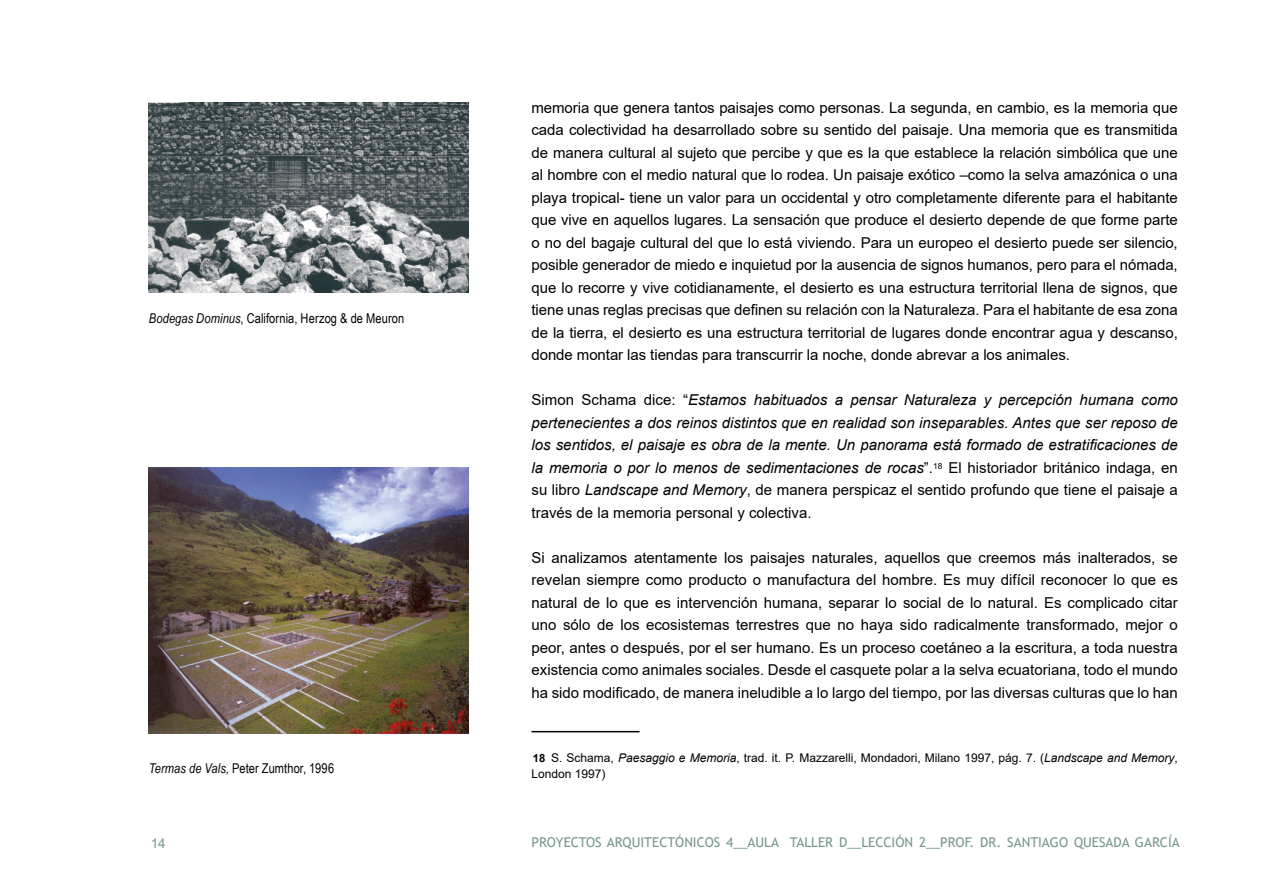
<style>
.page{position:relative;width:1263px;height:893px;background:#fff}
.page>*{position:absolute;margin:0;border:0;box-sizing:border-box;transform-origin:0 0}
.t1{font:15px/22.5px "Arial";letter-spacing:-.005em;color:#000;text-align:justify}
.t2{font:italic 15px/22.5px "Arial";color:#000;text-align:justify}
.t3{font:13.5px "Trebuchet MS";color:#78988b}
.t4{font:13.5px "Arial Narrow";letter-spacing:.005em;color:#000}
.t5{font:13.5px "Arial";color:#79998d}
.t6{font:12px/15.8px "Arial";color:#000}
.s1{font-style:italic}
.s2{font-style:normal}
.s3{font-weight:700;font-size:11.25px}
</style>
<div class="page">
<hr style="left:531px;top:731px;width:108px;height:1px;background:#000">
<img style="left:149px;top:102px;width:319px;height:191px">
<img style="left:149px;top:467px;width:319px;height:266px">
<p class="t4" style="left:149px;top:308px;width:257px"><span class="s1">Bodegas Dominus</span>, California, Herzog &amp; de Meuron</p>
<p class="t4" style="left:149px;top:758px;width:187px"><span class="s1">Termas de Vals,</span> Peter Zumthor, 1996</p>
<p class="t1" style="left:531px;top:96px;width:648px">memoria que genera tantos paisajes como personas. La segunda, en cambio, es la memoria que cada colectividad ha desarrollado sobre su sentido del paisaje. Una memoria que es transmitida de manera cultural al sujeto que percibe y que es la que establece la relación simbólica que une al hombre con el medio natural que lo rodea. Un paisaje exótico –como la selva amazónica o una playa tropical- tiene un valor para un occidental y otro completamente diferente para el habitante que vive en aquellos lugares. La sensación que produce el desierto depende de que forme parte o no del bagaje cultural del que lo está viviendo. Para un europeo el desierto puede ser silencio, posible generador de miedo e inquietud por la ausencia de signos humanos, pero para el nómada, que lo recorre y vive cotidianamente, el desierto es una estructura territorial llena de signos, que tiene unas reglas precisas que definen su relación con la Naturaleza. Para el habitante de esa zona de la tierra, el desierto es una estructura territorial de lugares donde encontrar agua y descanso, donde montar las tiendas para transcurrir la noche, donde abrevar a los animales.</p>
<p class="t2" style="left:531px;top:389px;width:648px"><span class="s2">Simon Schama dice: “</span>Estamos habituados a pensar Naturaleza y percepción humana como pertenecientes a dos reinos distintos que en realidad son inseparables. Antes que ser reposo de los sentidos, el paisaje es obra de la mente. Un panorama está formado de estratificaciones de la memoria o por lo menos de sedimentaciones de rocas<span class="s2">”.</span><sup>18</sup> <span class="s2">El historiador británico indaga, en su libro</span> Landscape and Memory<span class="s2">, de manera perspicaz el sentido profundo que tiene el paisaje a través de la memoria personal y colectiva.</span></p>
<p class="t1" style="left:531px;top:546px;width:648px">Si analizamos atentamente los paisajes naturales, aquellos que creemos más inalterados, se revelan siempre como producto o manufactura del hombre. Es muy difícil reconocer lo que es natural de lo que es intervención humana, separar lo social de lo natural. Es complicado citar uno sólo de los ecosistemas terrestres que no haya sido radicalmente transformado, mejor o peor, antes o después, por el ser humano. Es un proceso coetáneo a la escritura, a toda nuestra existencia como animales sociales. Desde el casquete polar a la selva ecuatoriana, todo el mundo ha sido modificado, de manera ineludible a lo largo del tiempo, por las diversas culturas que lo han</p>
<p class="t6" style="left:531px;top:750px;width:648px"><span class="s3">18</span> S. Schama, <span class="s1">Paesaggio e Memoria</span>, trad. it. P. Mazzarelli, Mondadori, Milano 1997, pág. 7. (<span class="s1">Landscape and Memory</span>,<br>London 1997)</p>
<p class="t5" style="left:151px;top:834px;width:17px">14</p>
<p class="t3" style="left:531px;top:833px;width:650px">PROYECTOS ARQUITECTÓNICOS 4__AULA TALLER D__LECCIÓN 2__PROF. DR. SANTIAGO QUESADA GARCÍA</p>
</div>
